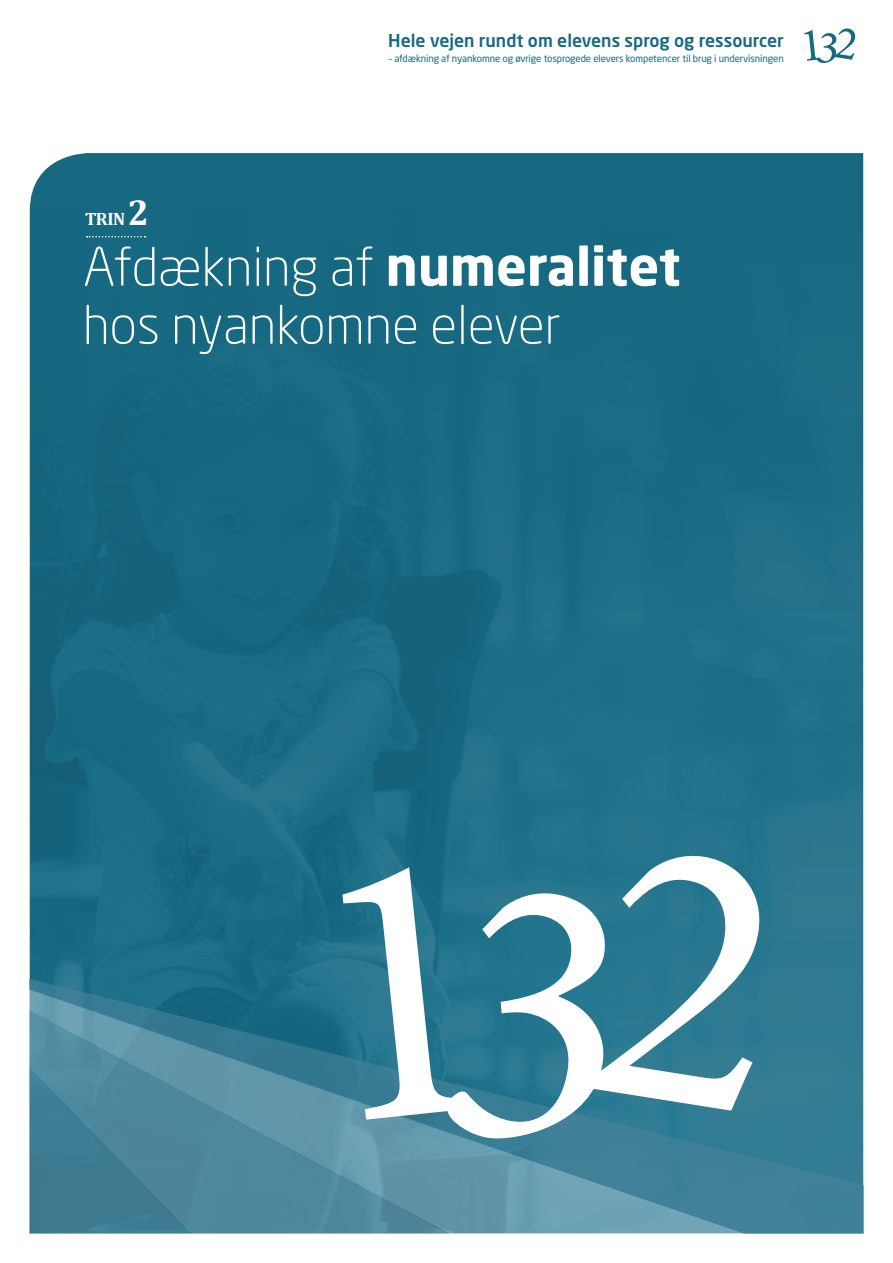
<style>
.page{position:relative;width:893px;height:1263px;background:#fff}
.page>*{position:absolute;margin:0;border:0;box-sizing:border-box;transform-origin:0 0}
.t1{font:300 52.5px/58.1px "Neo Sans Std";color:#fff}
.t2{font:700 17.85px "Cambria";color:#fff}
.t3{font:500 17.55px "Neo Sans Std";color:#176982}
.t4{font:9.75px "Neo Sans Std";letter-spacing:-.01em;color:#176982}
.s1{font-size:36px}
.s2{font-weight:700}
</style>
<div class="page">
<svg style="left:804px;top:28px;width:52px;height:36px"></svg>
<div style="left:36px;top:153px;width:827px;height:29px;background:#176982"></div>
<img style="left:30px;top:182px;width:833px;height:770px">
<svg style="left:87px;top:236px;width:59px;height:1px"></svg>
<svg style="left:676px;top:952px;width:187px;height:281px;background:#387e95"></svg>
<svg style="left:305px;top:952px;width:371px;height:281px;background:#568fa4"></svg>
<svg style="left:30px;top:952px;width:275px;height:281px;background:#418097"></svg>
<svg style="left:340px;top:863px;width:103px;height:256px;background:#29768e"></svg>
<svg style="left:443px;top:844px;width:340px;height:309px;background:#2a7890"></svg>
<p class="t2" style="left:85px;top:206px;width:66px">TRIN <span class="s1">2</span></p>
<p class="t3" style="left:388px;top:29px;width:397px">Hele vejen rundt om elevens sprog og ressourcer</p>
<p class="t4" style="left:389px;top:52px;width:396px">– afdækning af nyankomne og øvrige tosprogede elevers kompetencer til brug i undervisningen</p>
<h1 class="t1" style="left:83px;top:237px;width:599px">Afdækning af <span class="s2">numeralitet </span>hos nyankomne elever</h1>
</div>
